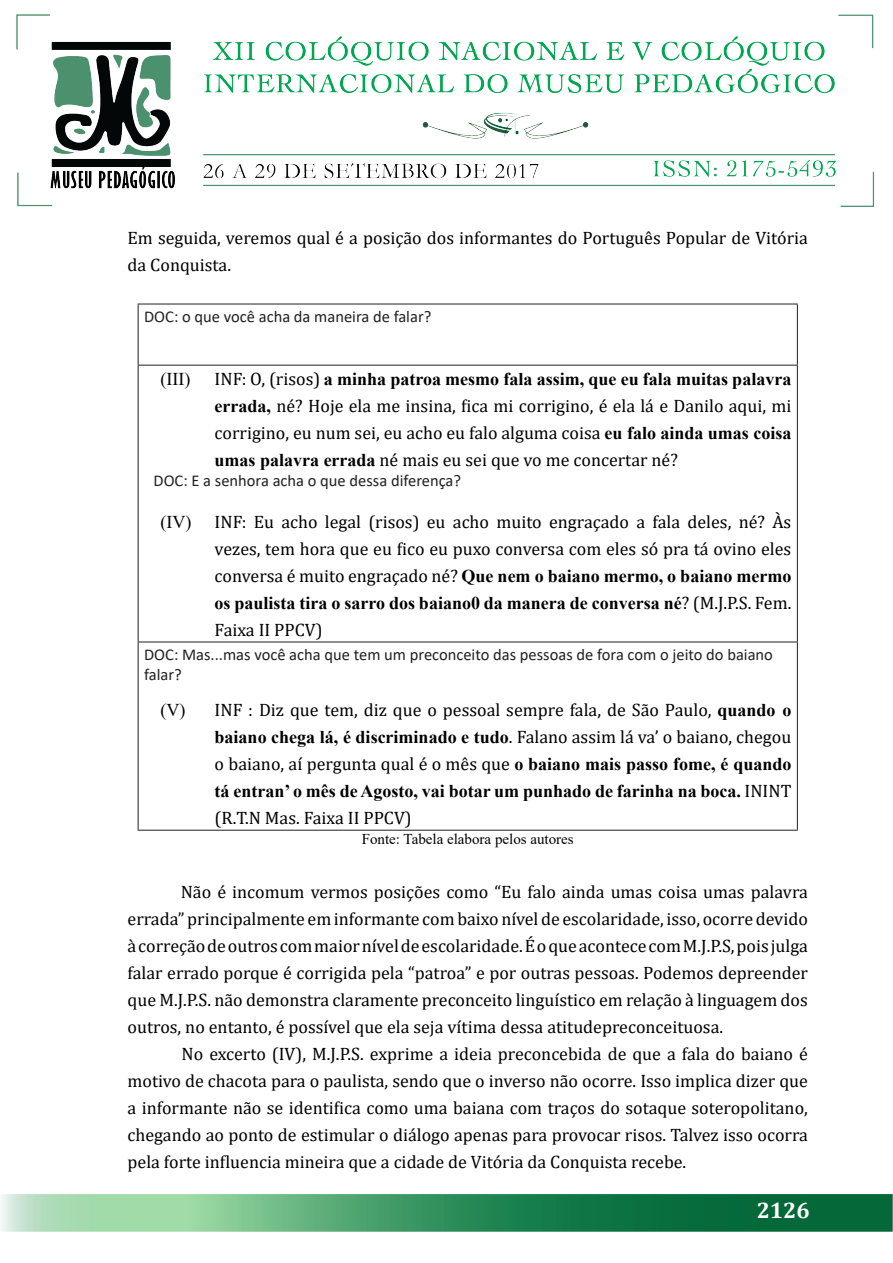
<style>
.page{position:relative;width:893px;height:1263px;background:#fff}
.page>*{position:absolute;margin:0;border:0;box-sizing:border-box;transform-origin:0 0}
.t1{font:700 22.5px "Cambria";color:#fff}
.t2{font:18px/27px "Cambria";color:#000;text-align:justify}
.t3{font:700 18px/27px "Times New Roman";color:#000}
.t4{font:18px "Times New Roman";color:#000}
.t5{font:16.5px/19.8px "Calibri";color:#231f20}
.t6{font:15px "Times New Roman";color:#000}
.s1{font-family:"Cambria";font-weight:400}
.s2{font-family:"Times New Roman";font-weight:700}
.s3{font-family:"Times New Roman"}
</style>
<div class="page">
<img style="left:2px;top:14px;width:890px;height:1218px">
<hr style="left:138px;top:304px;width:660px;height:1px;background:#231f20">
<hr style="left:138px;top:304px;width:1px;height:61px;background:#231f20">
<hr style="left:797px;top:304px;width:1px;height:61px;background:#231f20">
<hr style="left:138px;top:365px;width:660px;height:1px;background:#231f20">
<hr style="left:138px;top:365px;width:1px;height:277px;background:#231f20">
<hr style="left:797px;top:365px;width:1px;height:277px;background:#231f20">
<hr style="left:138px;top:642px;width:660px;height:1px;background:#231f20">
<hr style="left:138px;top:642px;width:1px;height:188px;background:#231f20">
<hr style="left:797px;top:642px;width:1px;height:188px;background:#231f20">
<hr style="left:138px;top:830px;width:660px;height:1px;background:#231f20">
<p class="t2" style="left:128px;top:224px;width:682px">Em seguida, veremos qual é a posição dos informantes do Português Popular de Vitória da Conquista.</p>
<p class="t5" style="left:144px;top:307px;width:289px">DOC: o que você acha da maneira de falar?</p>
<p class="t4" style="left:161px;top:366px;width:31px">(III)</p>
<p class="t3" style="left:215px;top:365px;width:578px"><span class="s1">INF: O, (risos)</span> a minha patroa mesmo fala assim, que eu fala muitas palavra</p>
<p class="t2" style="left:215px;top:392px;width:578px"><span class="s2">errada,</span> né? Hoje ela me insina, fica mi corrigino, é ela lá e Danilo aqui, mi corrigino, eu num sei, eu acho eu falo alguma coisa <span class="s2">eu falo ainda umas coisa umas palavra errada</span> né mais eu sei que vo me concertar né?</p>
<p class="t5" style="left:154px;top:470px;width:309px">DOC: E a senhora acha o que dessa diferença?</p>
<p class="t2" style="left:161px;top:508px;width:632px;text-align:right"><span class="s3">(IV)</span> INF: Eu acho legal (risos) eu acho muito engraçado a fala deles, né? Às vezes, tem hora que eu fico eu puxo conversa com eles só pra tá ovino eles</p>
<p class="t3" style="left:215px;top:562px;width:578px"><span class="s1">conversa é muito engraçado né?</span> Que nem o baiano mermo, o baiano mermo os paulista tira o sarro dos baiano0 da manera de conversa né<span class="s1">? (M.J.P.S. Fem.</span></p>
<p class="t2" style="left:215px;top:616px;width:109px">Faixa II PPCV)</p>
<p class="t5" style="left:144px;top:644px;width:630px">DOC: Mas...mas você acha que tem um preconceito das pessoas de fora com o jeito do baiano falar?</p>
<p class="t2" style="left:161px;top:696px;width:632px"><span class="s3">(V)</span> INF : Diz que tem, diz que o pessoal sempre fala, de São Paulo, <span class="s2">quando o</span></p>
<p class="t3" style="left:215px;top:723px;width:578px">baiano chega lá, é discriminado e tudo<span class="s1">. Falano assim lá va’ o baiano, chegou</span></p>
<p class="t2" style="left:215px;top:750px;width:578px">o baiano, aí pergunta qual é o mês que <span class="s2">o baiano mais passo fome, é quando</span></p>
<p class="t3" style="left:215px;top:777px;width:578px">tá entran’ o mês de Agosto, vai botar um punhado de farinha na boca. <span class="s1">ININT</span></p>
<p class="t2" style="left:215px;top:804px;width:199px">(R.T.N Mas. Faixa II PPCV)</p>
<p class="t6" style="left:362px;top:828px;width:213px">Fonte: Tabela elabora pelos autores</p>
<p class="t2" style="left:128px;top:878px;width:682px;text-indent:53px">Não é incomum vermos posições como “Eu falo ainda umas coisa umas palavra errada” principalmente em informante com baixo nível de escolaridade, isso, ocorre devido à correção de outros com maior nível de escolaridade. É o que acontece com M.J.P.S, pois julga falar errado porque é corrigida pela “patroa” e por outras pessoas. Podemos depreender que M.J.P.S. não demonstra claramente preconceito linguístico em relação à linguagem dos outros, no entanto, é possível que ela seja vítima dessa atitudepreconceituosa.</p>
<p class="t2" style="left:128px;top:1040px;width:682px;text-indent:54px">No excerto (IV), M.J.P.S. exprime a ideia preconcebida de que a fala do baiano é motivo de chacota para o paulista, sendo que o inverso não ocorre. Isso implica dizer que a informante não se identifica como uma baiana com traços do sotaque soteropolitano, chegando ao ponto de estimular o diálogo apenas para provocar risos. Talvez isso ocorra pela forte influencia mineira que a cidade de Vitória da Conquista recebe.</p>
<p class="t1" style="left:757px;top:1195px;width:55px">2126</p>
</div>
